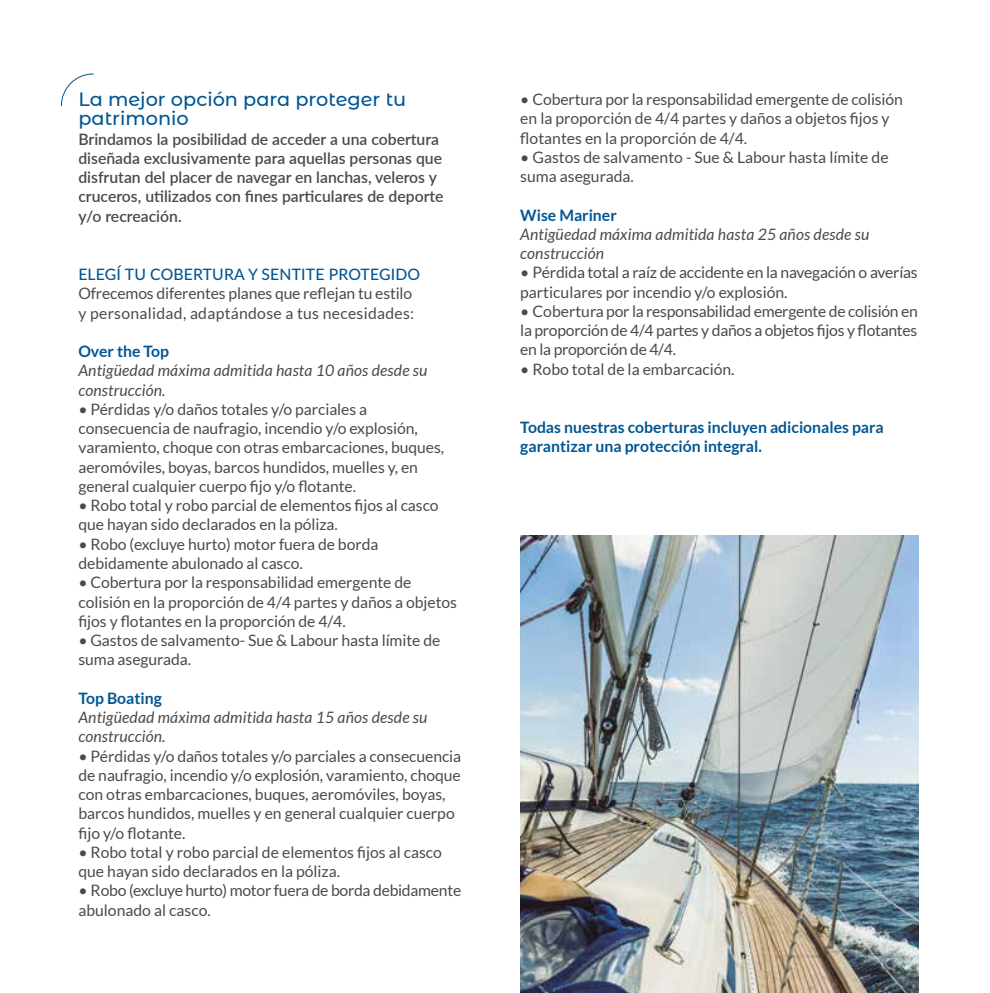
<style>
.page{position:relative;width:990px;height:993px;background:#fff}
.page>*{position:absolute;margin:0;border:0;box-sizing:border-box;transform-origin:0 0}
.t1{font:500 19.25px/19.2px "Montserrat Alternates";color:#005694}
.t2{font:15.75px/19.2px "Lato";letter-spacing:-.005em;color:#4a4a49}
.t3{font:600 15.75px/19.2px "Lato";color:#4a4a49}
.t4{font:italic 15.75px/19.2px "Lato";letter-spacing:.01em;color:#4a4a49}
.t5{font:700 15.75px/19.2px "Lato";color:#005694}
.t6{font:500 15.75px "Lato";letter-spacing:.01em;color:#005694}
</style>
<div class="page">
<img style="left:521px;top:535px;width:397px;height:457px">
<svg style="left:61px;top:73px;width:33px;height:34px"></svg>
<p class="t1" style="left:78px;top:89px;width:329px">La mejor opción para proteger tu patrimonio</p>
<p class="t3" style="left:78px;top:128px;width:367px">Brindamos la posibilidad de acceder a una cobertura diseñada exclusivamente para aquellas personas que disfrutan del placer de navegar en lanchas, veleros y cruceros, utilizados con fines particulares de deporte y/o recreación.</p>
<p class="t6" style="left:78px;top:263px;width:343px">ELEGÍ TU COBERTURA Y SENTITE PROTEGIDO</p>
<p class="t2" style="left:78px;top:284px;width:337px">Ofrecemos diferentes planes que reflejan tu estilo y personalidad, adaptándose a tus necesidades:</p>
<p class="t5" style="left:78px;top:341px;width:92px">Over the Top</p>
<p class="t4" style="left:78px;top:361px;width:351px">Antigüedad máxima admitida hasta 10 años desde su construcción.</p>
<p class="t2" style="left:78px;top:399px;width:367px">• Pérdidas y/o daños totales y/o parciales a consecuencia de naufragio, incendio y/o explosión, varamiento, choque con otras embarcaciones, buques, aeromóviles, boyas, barcos hundidos, muelles y, en general cualquier cuerpo fijo y/o flotante.</p>
<p class="t2" style="left:78px;top:495px;width:362px">• Robo total y robo parcial de elementos fijos al casco que hayan sido declarados en la póliza.</p>
<p class="t2" style="left:78px;top:534px;width:301px">• Robo (excluye hurto) motor fuera de borda debidamente abulonado al casco.</p>
<p class="t2" style="left:78px;top:572px;width:380px">• Cobertura por la responsabilidad emergente de colisión en la proporción de 4/4 partes y daños a objetos fijos y flotantes en la proporción de 4/4.</p>
<p class="t2" style="left:78px;top:630px;width:363px">• Gastos de salvamento- Sue &amp; Labour hasta límite de suma asegurada.</p>
<p class="t5" style="left:78px;top:688px;width:85px">Top Boating</p>
<p class="t4" style="left:78px;top:708px;width:351px">Antigüedad máxima admitida hasta 15 años desde su construcción.</p>
<p class="t2" style="left:78px;top:746px;width:384px">• Pérdidas y/o daños totales y/o parciales a consecuencia de naufragio, incendio y/o explosión, varamiento, choque con otras embarcaciones, buques, aeromóviles, boyas, barcos hundidos, muelles y en general cualquier cuerpo fijo y/o flotante.</p>
<p class="t2" style="left:78px;top:842px;width:365px">• Robo total y robo parcial de elementos fijos al casco que hayan sido declarados en la póliza.</p>
<p class="t2" style="left:78px;top:880px;width:384px">• Robo (excluye hurto) motor fuera de borda debidamente abulonado al casco.</p>
<p class="t2" style="left:520px;top:90px;width:384px">• Cobertura por la responsabilidad emergente de colisión en la proporción de 4/4 partes y daños a objetos fijos y flotantes en la proporción de 4/4.</p>
<p class="t2" style="left:520px;top:147px;width:370px">• Gastos de salvamento - Sue &amp; Labour hasta límite de suma asegurada.</p>
<p class="t5" style="left:520px;top:205px;width:98px">Wise Mariner</p>
<p class="t4" style="left:520px;top:225px;width:351px">Antigüedad máxima admitida hasta 25 años desde su construcción</p>
<p class="t2" style="left:520px;top:263px;width:399px">• Pérdida total a raíz de accidente en la navegación o averías particulares por incendio y/o explosión.</p>
<p class="t2" style="left:520px;top:301px;width:399px;text-align:justify">• Cobertura por la responsabilidad emergente de colisión en la proporción de 4/4 partes y daños a objetos fijos y flotantes en la proporción de 4/4.</p>
<p class="t2" style="left:520px;top:359px;width:216px">• Robo total de la embarcación.</p>
<p class="t5" style="left:520px;top:417px;width:365px">Todas nuestras coberturas incluyen adicionales para garantizar una protección integral.</p>
</div>
